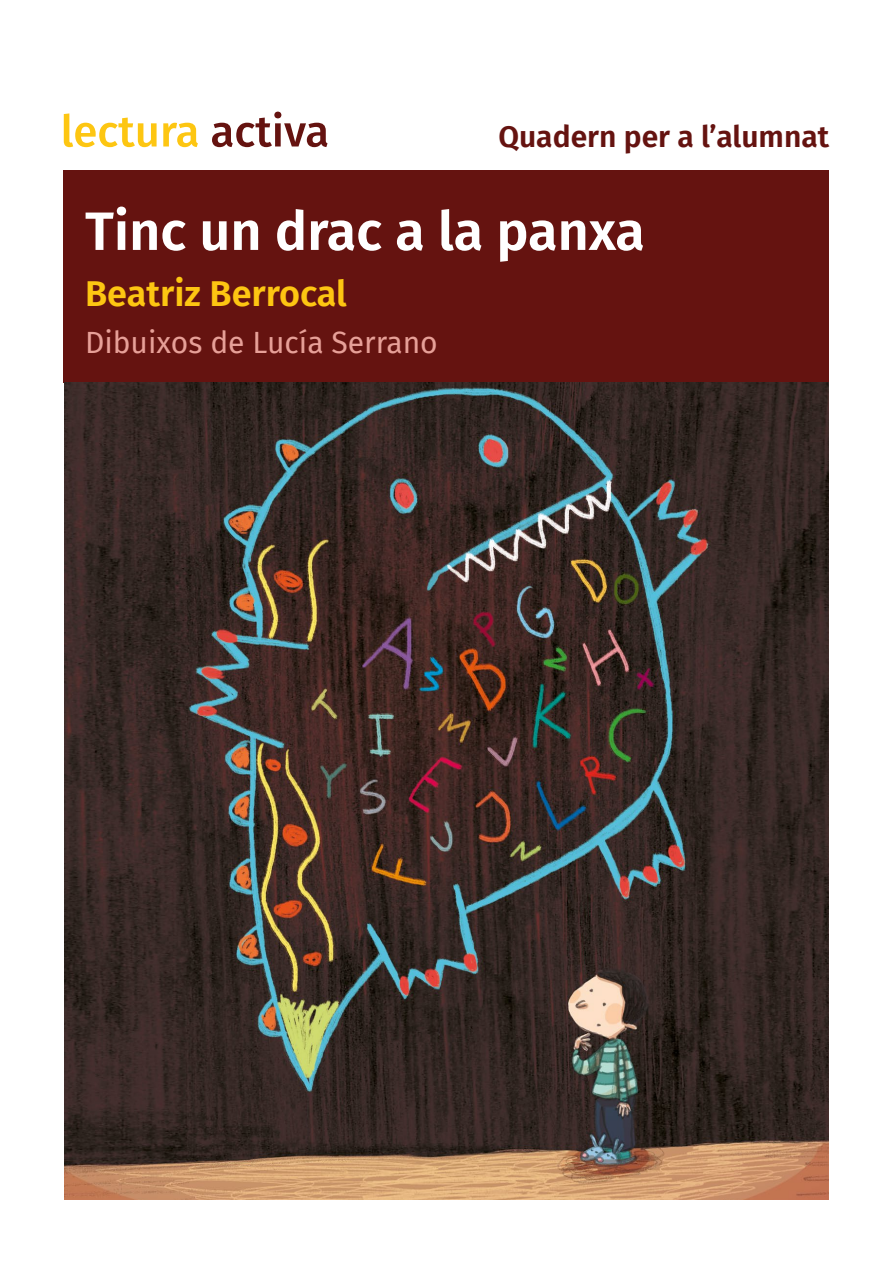
<style>
.page{position:relative;width:893px;height:1263px;background:#fff}
.page>*{position:absolute;margin:0;border:0;box-sizing:border-box;transform-origin:0 0}
.t1{font:600 54px "Fira Sans";color:#fff}
.t2{font:600 36px "Fira Sans";color:#fdc612}
.t3{font:30px "Fira Sans";color:#e7a098}
.t4{font:600 30px "Fira Sans";color:#651310}
</style>
<div class="page">
<div style="left:64px;top:170px;width:765px;height:213px;background:#651310"></div>
<img style="left:65px;top:383px;width:763px;height:816px">
<svg style="left:64px;top:113px;width:93px;height:34px"></svg>
<svg style="left:163px;top:123px;width:35px;height:24px"></svg>
<svg style="left:212px;top:112px;width:115px;height:35px"></svg>
<p class="t4" style="left:498px;top:112px;width:332px">Quadern per a l’alumnat</p>
<h1 class="t1" style="left:85px;top:187px;width:561px">Tinc un drac a la panxa</h1>
<p class="t2" style="left:85px;top:264px;width:263px">Beatriz Berrocal</p>
<p class="t3" style="left:85px;top:320px;width:354px">Dibuixos de Lucía Serrano</p>
</div>
